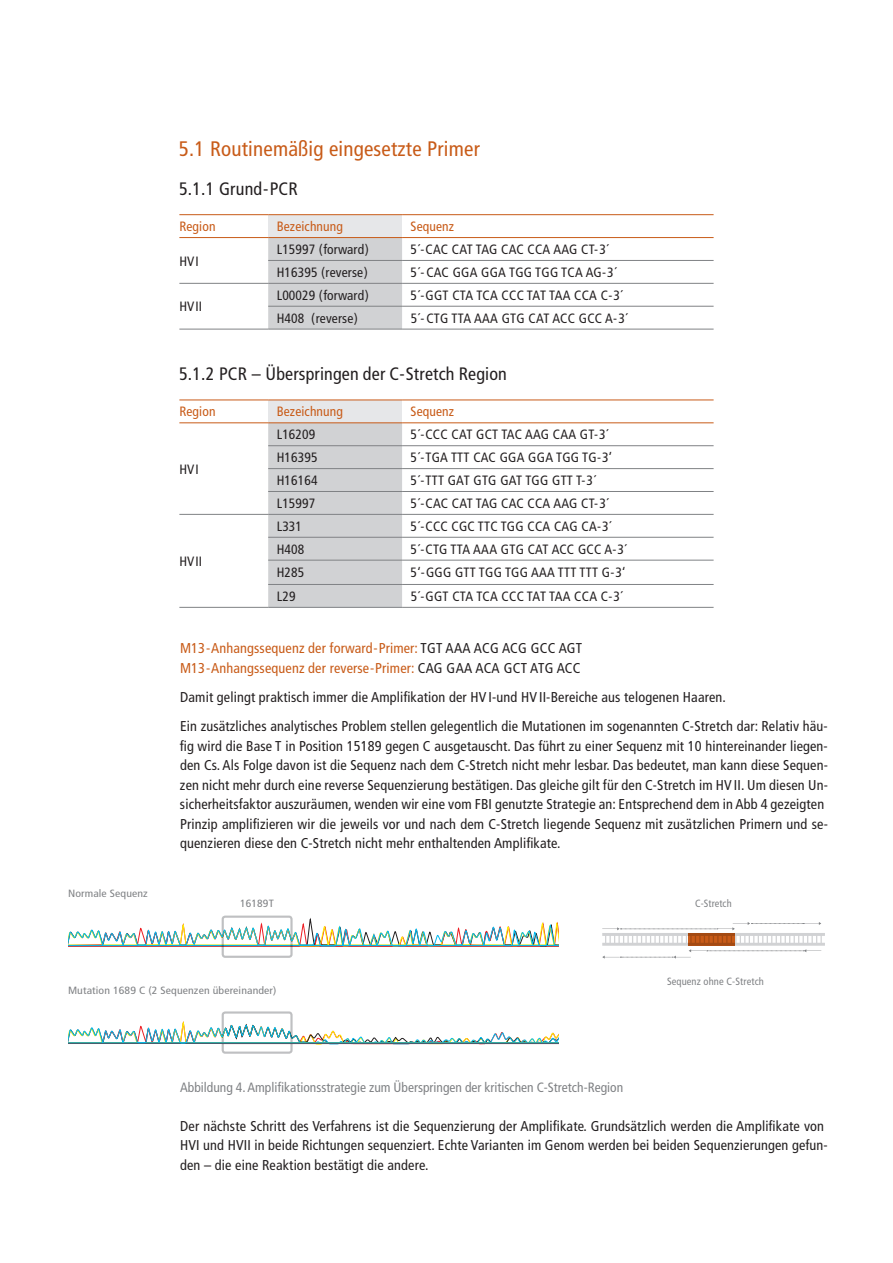
<style>
.page{position:relative;width:893px;height:1263px;background:#fff}
.page>*{position:absolute;margin:0;border:0;box-sizing:border-box;transform-origin:0 0}
.t1{font:condensed 21px "Frutiger LT Std";letter-spacing:.01em;color:#c85b18}
.t2{font:condensed 18px "Frutiger";letter-spacing:.01em;color:#231f20}
.t3{font:condensed 14.25px/19.5px "Frutiger";letter-spacing:.01em;color:#231f20}
.t4{font:condensed 14.25px/19.5px "Frutiger";letter-spacing:.01em;color:#c85b18;text-align:right}
.t5{font:condensed 13.5px "Frutiger";letter-spacing:.02em;color:#231f20}
.t6{font:condensed 13.5px "Frutiger LT Std";letter-spacing:.01em;color:#231f20}
.t7{font:condensed 13.5px "Frutiger";color:#808285}
.t8{font:condensed 13.5px "Frutiger LT Std";letter-spacing:.01em;color:#c85b18}
.t9{font:condensed 10.5px "Frutiger LT Std";letter-spacing:.01em;color:#808285;scale:1.12 1}
.t10{font:condensed 10.5px "Frutiger LT Std";letter-spacing:.01em;color:#808285}
.t11{font:condensed 10.5px "Frutiger LT Std";letter-spacing:.01em;color:#808285;scale:1.1 1}
.s1{color:#231f20}
</style>
<div class="page">
<hr style="left:602px;top:933px;width:223px;height:3px;background:#d1d2d4">
<hr style="left:602px;top:943px;width:223px;height:3px;background:#d1d2d4">
<svg style="left:602px;top:922px;width:220px;height:37px"></svg>
<div style="left:222px;top:915px;width:71px;height:43px;border:2px solid #808285;border-radius:2px"></div>
<div style="left:222px;top:1011px;width:71px;height:43px;border:2px solid #808285;border-radius:2px"></div>
<img style="left:68px;top:1021px;width:491px;height:26px">
<img style="left:68px;top:916px;width:491px;height:36px">
<div style="left:268px;top:215px;width:134px;height:23px;background:#e6e7e9"></div>
<div style="left:268px;top:238px;width:134px;height:91px;background:#d1d2d4"></div>
<hr style="left:268px;top:260px;width:134px;height:1px;background:#808285">
<hr style="left:402px;top:260px;width:312px;height:1px;background:#808285">
<hr style="left:179px;top:283px;width:89px;height:1px;background:#808285">
<hr style="left:179px;top:329px;width:89px;height:1px;background:#808285">
<hr style="left:268px;top:283px;width:134px;height:1px;background:#808285">
<hr style="left:402px;top:283px;width:312px;height:1px;background:#808285">
<hr style="left:268px;top:306px;width:134px;height:1px;background:#808285">
<hr style="left:402px;top:306px;width:312px;height:1px;background:#808285">
<hr style="left:268px;top:329px;width:134px;height:1px;background:#808285">
<hr style="left:402px;top:329px;width:312px;height:1px;background:#808285">
<hr style="left:179px;top:214px;width:89px;height:1px;background:#c85b18">
<hr style="left:268px;top:214px;width:134px;height:1px;background:#c85b18">
<hr style="left:402px;top:214px;width:312px;height:1px;background:#c85b18">
<hr style="left:179px;top:237px;width:89px;height:1px;background:#c85b18">
<hr style="left:268px;top:237px;width:134px;height:1px;background:#c85b18">
<hr style="left:402px;top:237px;width:312px;height:1px;background:#c85b18">
<div style="left:268px;top:400px;width:134px;height:23px;background:#e6e7e9"></div>
<div style="left:268px;top:423px;width:134px;height:184px;background:#d1d2d4"></div>
<hr style="left:268px;top:445px;width:134px;height:1px;background:#808285">
<hr style="left:402px;top:445px;width:312px;height:1px;background:#808285">
<hr style="left:268px;top:468px;width:134px;height:1px;background:#808285">
<hr style="left:402px;top:468px;width:312px;height:1px;background:#808285">
<hr style="left:268px;top:491px;width:134px;height:1px;background:#808285">
<hr style="left:402px;top:491px;width:312px;height:1px;background:#808285">
<hr style="left:268px;top:514px;width:134px;height:1px;background:#808285">
<hr style="left:402px;top:514px;width:312px;height:1px;background:#808285">
<hr style="left:268px;top:537px;width:134px;height:1px;background:#808285">
<hr style="left:402px;top:537px;width:312px;height:1px;background:#808285">
<hr style="left:268px;top:560px;width:134px;height:1px;background:#808285">
<hr style="left:402px;top:560px;width:312px;height:1px;background:#808285">
<hr style="left:268px;top:584px;width:134px;height:1px;background:#808285">
<hr style="left:402px;top:584px;width:312px;height:1px;background:#808285">
<hr style="left:268px;top:607px;width:134px;height:1px;background:#808285">
<hr style="left:402px;top:607px;width:312px;height:1px;background:#808285">
<hr style="left:179px;top:400px;width:89px;height:1px;background:#c85b18">
<hr style="left:268px;top:400px;width:134px;height:1px;background:#c85b18">
<hr style="left:402px;top:400px;width:312px;height:1px;background:#c85b18">
<hr style="left:268px;top:422px;width:134px;height:1px;background:#c85b18">
<hr style="left:402px;top:422px;width:312px;height:1px;background:#c85b18">
<hr style="left:179px;top:422px;width:89px;height:1px;background:#c85b18">
<hr style="left:179px;top:514px;width:89px;height:1px;background:#808285">
<hr style="left:179px;top:607px;width:89px;height:1px;background:#808285">
<h1 class="t1" style="left:179px;top:136px;width:302px">5.1 Routinemäßig eingesetzte Primer</h1>
<p class="t2" style="left:179px;top:178px;width:118px">5.1.1 Grund- PCR</p>
<p class="t8" style="left:179px;top:219px;width:38px">Region</p>
<p class="t8" style="left:277px;top:219px;width:68px">Bezeichnung</p>
<p class="t8" style="left:411px;top:219px;width:45px">Sequenz</p>
<p class="t6" style="left:179px;top:253px;width:21px">HVI</p>
<p class="t6" style="left:277px;top:242px;width:94px">L15997 (forward)</p>
<p class="t6" style="left:411px;top:242px;width:200px">5´-CAC CAT TAG CAC CCA AAG CT-3´</p>
<p class="t6" style="left:277px;top:264px;width:93px">H16395 (reverse)</p>
<p class="t6" style="left:411px;top:264px;width:208px">5´- CAC GGA GGA TGG TGG TCA AG-3´</p>
<p class="t6" style="left:179px;top:299px;width:24px">HVII</p>
<p class="t6" style="left:277px;top:287px;width:94px">L00029 (forward)</p>
<p class="t6" style="left:411px;top:287px;width:214px">5´-GGT CTA TCA CCC TAT TAA CCA C-3´</p>
<p class="t6" style="left:277px;top:310px;width:83px">H408 (reverse)</p>
<p class="t6" style="left:411px;top:310px;width:219px">5´- CTG TTA AAA GTG CAT ACC GCC A-3´</p>
<p class="t2" style="left:179px;top:363px;width:329px">5.1.2 PCR – Überspringen der C- Stretch Region</p>
<p class="t8" style="left:179px;top:404px;width:38px">Region</p>
<p class="t8" style="left:277px;top:404px;width:68px">Bezeichnung</p>
<p class="t8" style="left:411px;top:404px;width:45px">Sequenz</p>
<p class="t6" style="left:179px;top:461px;width:21px">HVI</p>
<p class="t6" style="left:179px;top:553px;width:24px">HVII</p>
<p class="t5" style="left:277px;top:427px;width:40px">L16209</p>
<p class="t5" style="left:411px;top:427px;width:200px">5´-CCC CAT GCT TAC AAG CAA GT-3´</p>
<p class="t5" style="left:277px;top:450px;width:42px">H16395</p>
<p class="t5" style="left:411px;top:450px;width:203px">5´- TGA TTT CAC GGA GGA TGG TG-3’</p>
<p class="t5" style="left:277px;top:473px;width:42px">H16164</p>
<p class="t5" style="left:411px;top:473px;width:20px">5´- TTT</p>
<p class="t5" style="left:448px;top:473px;width:150px">GAT GTG GAT TGG GTT T-3´</p>
<p class="t5" style="left:277px;top:495px;width:40px">L15997</p>
<p class="t5" style="left:411px;top:495px;width:200px">5´-CAC CAT TAG CAC CCA AAG CT-3´</p>
<p class="t5" style="left:277px;top:518px;width:27px">L331</p>
<p class="t5" style="left:411px;top:518px;width:202px">5´-CCC CGC TTC TGG CCA CAG CA-3´</p>
<p class="t5" style="left:277px;top:541px;width:29px">H408</p>
<p class="t5" style="left:411px;top:541px;width:72px">5´-CTG TTA AAA</p>
<p class="t5" style="left:501px;top:541px;width:128px">GTG CAT ACC GCC A-3´</p>
<p class="t5" style="left:277px;top:565px;width:29px">H285</p>
<p class="t5" style="left:411px;top:565px;width:130px">5‘-GGG GTT TGG TGG AAA</p>
<p class="t5" style="left:558px;top:565px;width:69px">TTT TTT G-3‘</p>
<p class="t5" style="left:277px;top:588px;width:20px">L29</p>
<p class="t5" style="left:411px;top:588px;width:147px">5´-GGT CTA TCA CCC TAT TAA</p>
<p class="t5" style="left:574px;top:588px;width:50px">CCA C-3´</p>
<p class="t9" style="left:68px;top:887px;width:73px">Normale Sequenz</p>
<p class="t4" style="left:180px;top:638px;width:275px">M13- Anhangssequenz der forward- Primer: <span class="s1">TGT AAA</span></p>
<p class="t4" style="left:180px;top:638px;width:403px"><span class="s1">ACG ACG GCC AGT<br></span>M13- Anhangssequenz der reverse- Primer: <span class="s1">CAG GAA ACA GCT ATG ACC</span></p>
<p class="t3" style="left:180px;top:682px;width:649px;line-height:29.2px">Damit gelingt praktisch immer die Amplifikation der HV I-und HV II-Bereiche aus telogenen Haaren.<br>Ein zusätzliches analytisches Problem stellen gelegentlich die Mutationen im sogenannten C-Stretch dar: Relativ häu-</p>
<p class="t3" style="left:180px;top:736px;width:650px">fig wird die Base T in Position 15189 gegen C ausgetauscht. Das führt zu einer Sequenz mit 10 hintereinander liegen&shy;den Cs. Als Folge davon ist die Sequenz nach dem C-Stretch nicht mehr lesbar. Das bedeutet, man kann diese Sequen&shy;zen nicht mehr durch eine reverse Sequenzierung bestätigen. Das gleiche gilt für den C-Stretch im HV II . Um diesen Un&shy;sicherheitsfaktor auszuräumen, wenden wir eine vom FBI genutzte Strategie an: Entsprechend dem in Abb 4 gezeigten Prinzip amplifizieren wir die jeweils vor und nach dem C-Stretch liegende Sequenz mit zusätzlichen Primern und se&shy;quenzieren diese den C-Stretch nicht mehr enthaltenden Amplifikate.</p>
<p class="t11" style="left:240px;top:897px;width:32px">16189T</p>
<p class="t10" style="left:695px;top:897px;width:38px">C-Stretch</p>
<p class="t9" style="left:68px;top:985px;width:188px">Mutation 1689 C (2 Sequenzen übereinander)</p>
<p class="t10" style="left:667px;top:975px;width:98px">Sequenz ohne C-Stretch</p>
<p class="t7" style="left:180px;top:1079px;width:444px">Abbildung 4. Amplifikationsstrategie zum Überspringen der kritischen C-Stretch-Region</p>
<p class="t3" style="left:180px;top:1116px;width:649px">Der nächste Schritt des Verfahrens ist die Sequenzierung der Amplifikate. Grundsätzlich werden die Amplifikate von<br>HVI und HVII in beide Richtungen sequenziert. Echte Varianten im Genom werden bei beiden Sequenzierungen gefun&shy;den – die eine Reaktion bestätigt die andere.</p>
</div>
